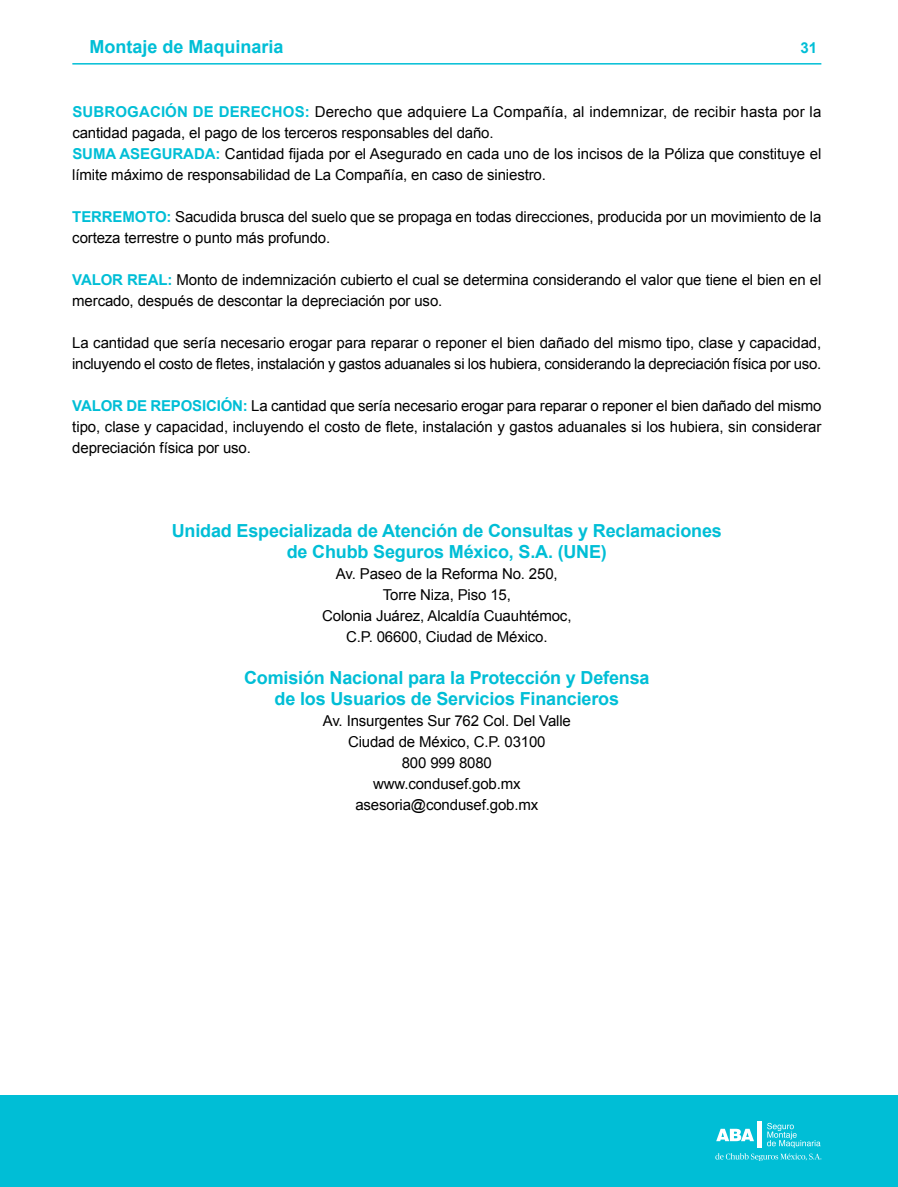
<style>
.page{position:relative;width:898px;height:1187px;background:#fff}
.page>*{position:absolute;margin:0;border:0;box-sizing:border-box;transform-origin:0 0}
.t1{font:700 18px/21px "Arial";letter-spacing:-.01em;color:#00bed6;text-align:center}
.t2{font:15px/21px "Arial";letter-spacing:-.01em;color:#000}
.t3{font:700 15px "Arial";color:#00bed6}
.s1{font-weight:700;color:#00bed6}
</style>
<div class="page">
<hr style="left:72px;top:63px;width:749px;height:2px;background:#00bed6">
<div style="left:0;top:1095px;width:897px;height:91px;background:#00bed6"></div>
<svg style="left:767px;top:1122px;width:53px;height:25px"></svg>
<svg style="left:716px;top:1128px;width:37px;height:13px"></svg>
<hr style="left:757px;top:1121px;width:4px;height:26px;background:#fff">
<svg style="left:715px;top:1153px;width:106px;height:7px"></svg>
<p class="t1" style="left:89px;top:36px;width:196px">Montaje de Maquinaria</p>
<p class="t3" style="left:800px;top:38px;width:18px">31</p>
<p class="t2" style="left:72px;top:101px;width:750px"><span class="s1">SUBROGACIÓN DE DERECHOS:</span> Derecho que adquiere La Compañía, al indemnizar, de recibir hasta por la cantidad pagada, el pago de los terceros responsables del daño.<br><span class="s1">SUMA ASEGURADA:</span> Cantidad fijada por el Asegurado en cada uno de los incisos de la Póliza que constituye el límite máximo de responsabilidad de La Compañía, en caso de siniestro.</p>
<p class="t2" style="left:72px;top:206px;width:750px"><span class="s1">TERREMOTO:</span> Sacudida brusca del suelo que se propaga en todas direcciones, producida por un movimiento de la corteza terrestre o punto más profundo.</p>
<p class="t2" style="left:72px;top:269px;width:750px"><span class="s1">VALOR REAL:</span> Monto de indemnización cubierto el cual se determina considerando el valor que tiene el bien en el mercado, después de descontar la depreciación por uso.</p>
<p class="t2" style="left:72px;top:332px;width:750px">La cantidad que sería necesario erogar para reparar o reponer el bien dañado del mismo tipo, clase y capacidad, incluyendo el costo de fletes, instalación y gastos aduanales si los hubiera, considerando la depreciación física por uso.</p>
<p class="t2" style="left:72px;top:395px;width:750px;text-align:justify"><span class="s1">VALOR DE REPOSICIÓN:</span> La cantidad que sería necesario erogar para reparar o reponer el bien dañado del mismo tipo, clase y capacidad, incluyendo el costo de flete, instalación y gastos aduanales si los hubiera, sin considerar depreciación física por uso.</p>
<p class="t1" style="left:172px;top:520px;width:551px">Unidad Especializada de Atención de Consultas y Reclamaciones de Chubb Seguros México, S.A. (UNE)</p>
<p class="t2" style="left:322px;top:563px;width:251px;text-align:center">Av. Paseo de la Reforma No. 250,<br>Torre Niza, Piso 15,<br>Colonia Juárez, Alcaldía Cuauhtémoc,<br>C.P. 06600, Ciudad de México.</p>
<p class="t1" style="left:244px;top:667px;width:407px">Comisión Nacional para la Protección y Defensa de los Usuarios de Servicios Financieros</p>
<p class="t2" style="left:322px;top:710px;width:249px;text-align:center">Av. Insurgentes Sur 762 Col. Del Valle<br>Ciudad de México, C.P. 03100<br>800 999 8080<br>www.condusef.gob.mx asesoria@condusef.gob.mx</p>
</div>
